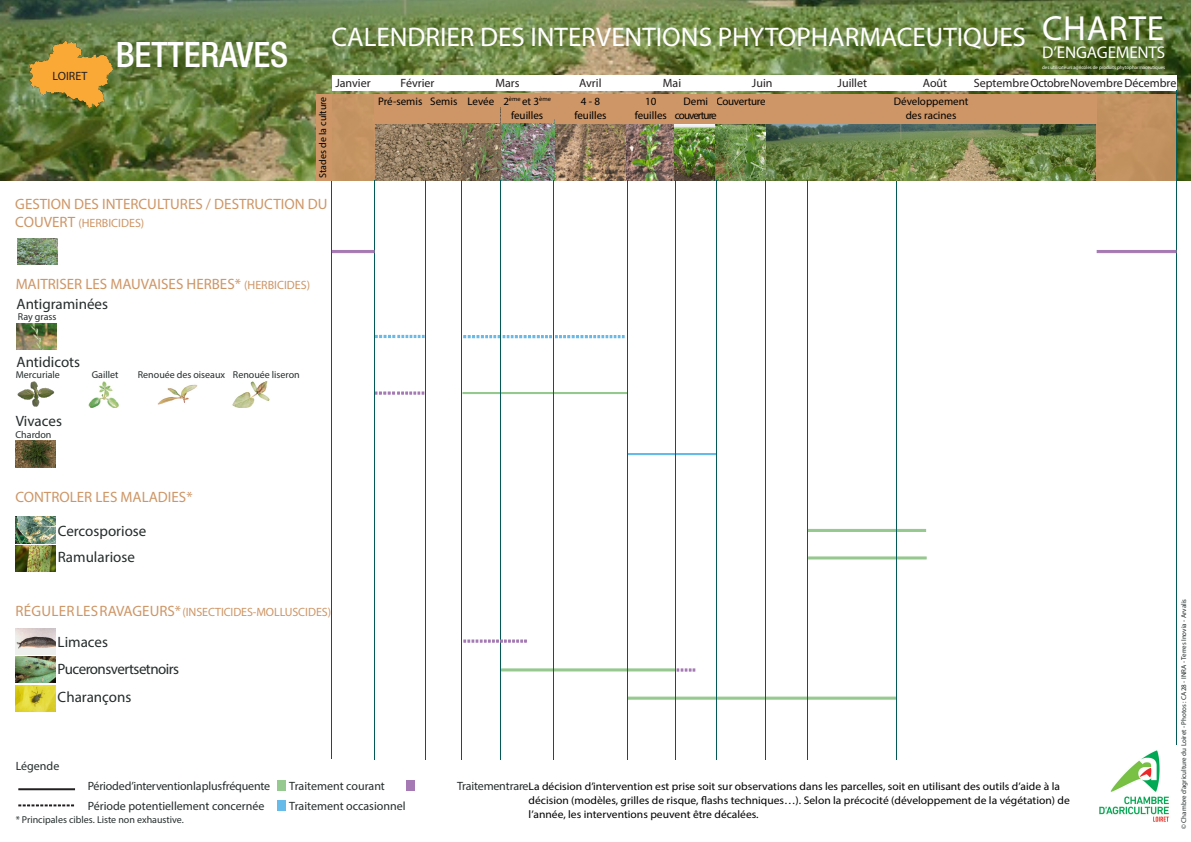
<style>
.page{position:relative;width:1191px;height:842px;background:#fff}
.page>*{position:absolute;margin:0;border:0;box-sizing:border-box;transform-origin:0 0}
.t1{font:500 condensed 35px "Helvetica Neue LT Std";color:#fff}
.t2{font:35px "Myriad Pro";letter-spacing:.02em;color:#fff}
.t3{font:27px "Myriad Pro";color:#fff}
.t4{font:17px "Myriad Pro";letter-spacing:-.01em;color:#fff}
.t5{font:15px "Myriad Pro";color:#ce9666}
.t6{font:15px "Myriad Pro";color:#252c2c}
.t7{font:15px "Myriad Pro";letter-spacing:-.035em;color:#252c2c}
.t8{font:12px "Myriad Pro";color:#252c2c}
.t9{font:12px "Myriad Pro";color:#231f20}
.t10{font:12px "Myriad Pro";letter-spacing:-.01em;color:#ce9666}
.Style_de_paragraphe_1{font:11px/14px "Myriad Pro";color:#000001;scale:1.05 1}
.Style_de_paragraphe_1-2{font:11px "Myriad Pro";color:#000001}
.Style_de_paragraphe_1-3{font:11px/14px "Myriad Pro";letter-spacing:-.085em;color:#000001;text-align:center}
.Style_de_paragraphe_1-4{font:11px "Myriad Pro";letter-spacing:-.025em;color:#000001}
.t11{font:10px "Myriad Pro";color:#252c2c}
.Style_de_paragraphe_1-5{font:10px "Myriad Pro";color:#000001}
.t12{font:7px "Myriad Pro";color:#232c2b}
.Style_de_paragraphe_1-6{font:6.4px "Myriad Pro";color:#000001}
.t13{font:5px "Myriad Pro";letter-spacing:-.01em;color:#fff}
.s1{font-size:11px}
.s2{font-size:15px}
.s3{font-size:12px}
.s4{font-size:12px;color:#252c2c}
</style>
<div class="page">
<img style="left:1px;top:1px;width:1190px;height:179px">
<img style="left:88px;top:381px;width:31px;height:27px">
<img style="left:765px;top:123px;width:331px;height:57px">
<img style="left:374px;top:123px;width:126px;height:58px">
<img style="left:15px;top:517px;width:40px;height:26px">
<img style="left:500px;top:123px;width:126px;height:57px">
<img style="left:16px;top:323px;width:40px;height:27px">
<img style="left:627px;top:123px;width:48px;height:58px">
<div style="left:554px;top:94px;width:73px;height:29px;background:#ce9666"></div>
<div style="left:500px;top:94px;width:54px;height:29px;background:#ce9666"></div>
<img style="left:675px;top:123px;width:41px;height:57px">
<img style="left:716px;top:123px;width:49px;height:58px">
<img style="left:15px;top:441px;width:40px;height:26px">
<img style="left:17px;top:381px;width:38px;height:26px">
<img style="left:232px;top:381px;width:38px;height:27px">
<img style="left:158px;top:384px;width:40px;height:21px">
<img style="left:15px;top:545px;width:40px;height:27px">
<img style="left:8px;top:37px;width:125px;height:73px">
<div style="left:807px;top:76px;width:90px;height:15px;background:#fff"></div>
<div style="left:717px;top:75px;width:90px;height:16px;background:#fff"></div>
<div style="left:627px;top:75px;width:90px;height:16px;background:#fff"></div>
<div style="left:554px;top:75px;width:72px;height:16px;background:#fff"></div>
<div style="left:461px;top:75px;width:93px;height:16px;background:#fff"></div>
<div style="left:374px;top:75px;width:87px;height:16px;background:#fff"></div>
<div style="left:716px;top:94px;width:49px;height:29px;background:#ce9666"></div>
<div style="left:1096px;top:94px;width:79px;height:87px;background:#c29260"></div>
<div style="left:765px;top:94px;width:331px;height:29px;background:#ce9666"></div>
<div style="left:426px;top:94px;width:35px;height:29px;background:#ce9666"></div>
<div style="left:626px;top:94px;width:49px;height:29px;background:#ce9666"></div>
<div style="left:461px;top:94px;width:39px;height:29px;background:#ce9666"></div>
<div style="left:374px;top:94px;width:52px;height:29px;background:#ce9666"></div>
<svg style="left:375px;top:335px;width:49px;height:3px"></svg>
<svg style="left:375px;top:391px;width:49px;height:4px"></svg>
<svg style="left:463px;top:335px;width:161px;height:3px"></svg>
<hr style="left:807px;top:529px;width:119px;height:3px;background:#95c88e">
<div style="left:808px;top:556px;width:118px;height:3px;background:#95c88e;border:1px solid #95c88e"></div>
<div style="left:501px;top:668px;width:174px;height:3px;background:#95c88e;border:1px solid #95c88e"></div>
<div style="left:627px;top:697px;width:270px;height:3px;background:#95c88e;border:1px solid #95c88e"></div>
<div style="left:462px;top:392px;width:165px;height:2px;border:1px solid #95c88e"></div>
<div style="left:627px;top:453px;width:89px;height:2px;border:1px solid #67bae8"></div>
<div style="left:675px;top:94px;width:42px;height:29px;background:#ce9666"></div>
<div style="left:897px;top:75px;width:75px;height:16px;background:#fff"></div>
<div style="left:972px;top:75px;width:58px;height:16px;background:#fff"></div>
<div style="left:1030px;top:75px;width:39px;height:16px;background:#fff"></div>
<div style="left:1069px;top:75px;width:54px;height:16px;background:#fff"></div>
<div style="left:1123px;top:75px;width:54px;height:16px;background:#fff"></div>
<div style="left:332px;top:76px;width:42px;height:15px;background:#fff"></div>
<div style="left:332px;top:94px;width:42px;height:87px;background:#c59462"></div>
<hr style="left:331px;top:179px;width:1px;height:580px;background:#025955">
<hr style="left:425px;top:180px;width:1px;height:579px;background:#025955">
<hr style="left:500px;top:181px;width:1px;height:579px;background:#025955">
<hr style="left:553px;top:181px;width:1px;height:579px;background:#025955">
<hr style="left:627px;top:181px;width:1px;height:579px;background:#025955">
<hr style="left:1176px;top:91px;width:1px;height:669px;background:#025955">
<hr style="left:461px;top:180px;width:1px;height:579px;background:#025955">
<hr style="left:716px;top:181px;width:1px;height:579px;background:#025955">
<hr style="left:807px;top:181px;width:1px;height:579px;background:#025955">
<svg style="left:463px;top:639px;width:64px;height:4px"></svg>
<svg style="left:676px;top:668px;width:19px;height:4px"></svg>
<hr style="left:764px;top:181px;width:1px;height:579px;background:#025955">
<img style="left:17px;top:238px;width:40px;height:27px">
<hr style="left:675px;top:181px;width:1px;height:579px;background:#025955">
<hr style="left:374px;top:180px;width:1px;height:579px;background:#025955">
<img style="left:15px;top:628px;width:40px;height:55px">
<img style="left:15px;top:685px;width:40px;height:27px">
<hr style="left:896px;top:181px;width:1px;height:579px;background:#025955">
<div style="left:316px;top:94px;width:16px;height:86px;background:#ce9666"></div>
<div style="left:18px;top:788px;width:57px;height:2px;border:1px solid #231f20"></div>
<div style="left:277px;top:780px;width:9px;height:10px;background:#96c98f"></div>
<div style="left:277px;top:801px;width:9px;height:10px;background:#66bbe9"></div>
<div style="left:406px;top:780px;width:9px;height:10px;background:#a579b3"></div>
<svg style="left:18px;top:804px;width:56px;height:2px"></svg>
<hr style="left:1096px;top:250px;width:80px;height:3px;background:#a579b3">
<hr style="left:332px;top:250px;width:42px;height:3px;background:#a579b3">
<img style="left:1099px;top:750px;width:70px;height:72px">
<p class="t9" style="left:53px;top:68px;width:36px">LOIRET</p>
<p class="t1" style="left:116px;top:33px;width:174px">BETTERAVES</p>
<p class="t3" style="left:331px;top:20px;width:696px">CALENDRIER DES INTERVENTIONS PHYTOPHARMACEUTIQUES</p>
<p class="t2" style="left:1042px;top:6px;width:123px">CHARTE</p>
<p class="t4" style="left:1042px;top:42px;width:124px">D’ENGAGEMENTS</p>
<p class="t13" style="left:1042px;top:64px;width:124px">des utilisateurs agricoles de produits phytopharmaceutiques</p>
<p class="Style_de_paragraphe_1-5" style="left:317px;top:178px;width:83px;rotate:-90deg">Stades de la culture</p>
<p class="t9" style="left:335px;top:76px;width:37px">Janvier</p>
<p class="t9" style="left:922px;top:76px;width:26px">Août</p>
<p class="t9" style="left:973px;top:76px;width:204px">SeptembreOctobreNovembreDécembre</p>
<p class="t9" style="left:400px;top:76px;width:35px">Février</p>
<p class="t9" style="left:495px;top:76px;width:26px">Mars</p>
<p class="t9" style="left:579px;top:76px;width:24px">Avril</p>
<p class="t9" style="left:663px;top:75px;width:20px">Mai</p>
<p class="t9" style="left:752px;top:76px;width:22px">Juin</p>
<p class="t9" style="left:837px;top:76px;width:31px">Juillet</p>
<p class="Style_de_paragraphe_1-4" style="left:716px;top:94px;width:51px">Couverture</p>
<p class="Style_de_paragraphe_1-2" style="left:893px;top:94px;width:76px">Développement</p>
<p class="Style_de_paragraphe_1-2" style="left:905px;top:108px;width:52px">des racines</p>
<p class="Style_de_paragraphe_1-6" style="left:503px;top:95px;width:49px"><span class="s1">2</span>ème <span class="s1">et 3</span>ème</p>
<p class="Style_de_paragraphe_1-2" style="left:511px;top:108px;width:34px">feuilles</p>
<p class="Style_de_paragraphe_1-2" style="left:378px;top:94px;width:46px">Pré-semis</p>
<p class="Style_de_paragraphe_1-2" style="left:467px;top:94px;width:28px">Levée</p>
<p class="Style_de_paragraphe_1-3" style="left:675px;top:94px;width:43px">Demi couverture</p>
<p class="Style_de_paragraphe_1-2" style="left:430px;top:94px;width:29px">Semis</p>
<p class="Style_de_paragraphe_1-2" style="left:645px;top:94px;width:13px">10</p>
<p class="Style_de_paragraphe_1-2" style="left:634px;top:108px;width:34px">feuilles</p>
<p class="Style_de_paragraphe_1-2" style="left:581px;top:94px;width:21px">4 - 8</p>
<p class="Style_de_paragraphe_1-2" style="left:574px;top:108px;width:34px">feuilles</p>
<p class="t5" style="left:15px;top:194px;width:314px">GESTION DES INTERCULTURES / DESTRUCTION DU</p>
<p class="t10" style="left:15px;top:215px;width:131px"><span class="s2">COUVERT</span> (HERBICIDES)</p>
<p class="t5" style="left:16px;top:274px;width:296px">MAITRISER LES MAUVAISES HERBES* <span class="s3">(HERBICIDES)</span></p>
<p class="t6" style="left:17px;top:295px;width:93px">Antigraminées</p>
<p class="t11" style="left:18px;top:311px;width:40px">Ray grass</p>
<p class="t6" style="left:17px;top:352px;width:65px">Antidicots</p>
<p class="t11" style="left:16px;top:368px;width:46px">Mercuriale</p>
<p class="t11" style="left:92px;top:368px;width:28px">Gaillet</p>
<p class="t11" style="left:138px;top:368px;width:163px">Renouée des oiseaux Renouée liseron</p>
<p class="t6" style="left:16px;top:412px;width:48px">Vivaces</p>
<p class="t11" style="left:15px;top:428px;width:38px">Chardon</p>
<p class="t5" style="left:15px;top:488px;width:179px">CONTROLER LES MALADIES*</p>
<p class="t6" style="left:58px;top:522px;width:90px">Cercosporiose</p>
<p class="t6" style="left:58px;top:548px;width:79px">Ramulariose</p>
<p class="t10" style="left:15px;top:605px;width:317px"><span class="s2">RÉGULERLES RAVAGEURS*</span> (INSECTICIDES-MOLLUSCIDES)</p>
<p class="t6" style="left:58px;top:633px;width:52px">Limaces</p>
<p class="t7" style="left:58px;top:660px;width:123px">Pucerons verts et noirs</p>
<p class="t6" style="left:58px;top:688px;width:75px">Charançons</p>
<p class="t8" style="left:16px;top:759px;width:45px">Légende</p>
<p class="t8" style="left:88px;top:779px;width:184px">Période d’intervention la plus fréquente</p>
<p class="t8" style="left:88px;top:799px;width:178px">Période potentiellement concernée</p>
<p class="t11" style="left:16px;top:814px;width:170px">* Principales cibles. Liste non exhaustive.</p>
<p class="t8" style="left:289px;top:778px;width:97px">Traitement courant</p>
<p class="t8" style="left:289px;top:798px;width:118px">Traitement occasionnel</p>
<p class="Style_de_paragraphe_1" style="left:528px;top:779px;width:517px;text-indent:-72px"><span class="s4">Traitement rare</span>La décision d’intervention est prise soit sur observations dans les parcelles, soit en utilisant des outils d’aide à la décision (modèles, grilles de risque, flashs techniques…). Selon la précocité (développement de la végétation) de l’année, les interventions peuvent être décalées.</p>
<p class="t12" style="left:1179px;top:829px;width:232px;rotate:-90deg">© Chambre d’agriculture du Loiret - Photos : CA28 - INRA - Terres Inovia - Arvalis</p>
</div>
